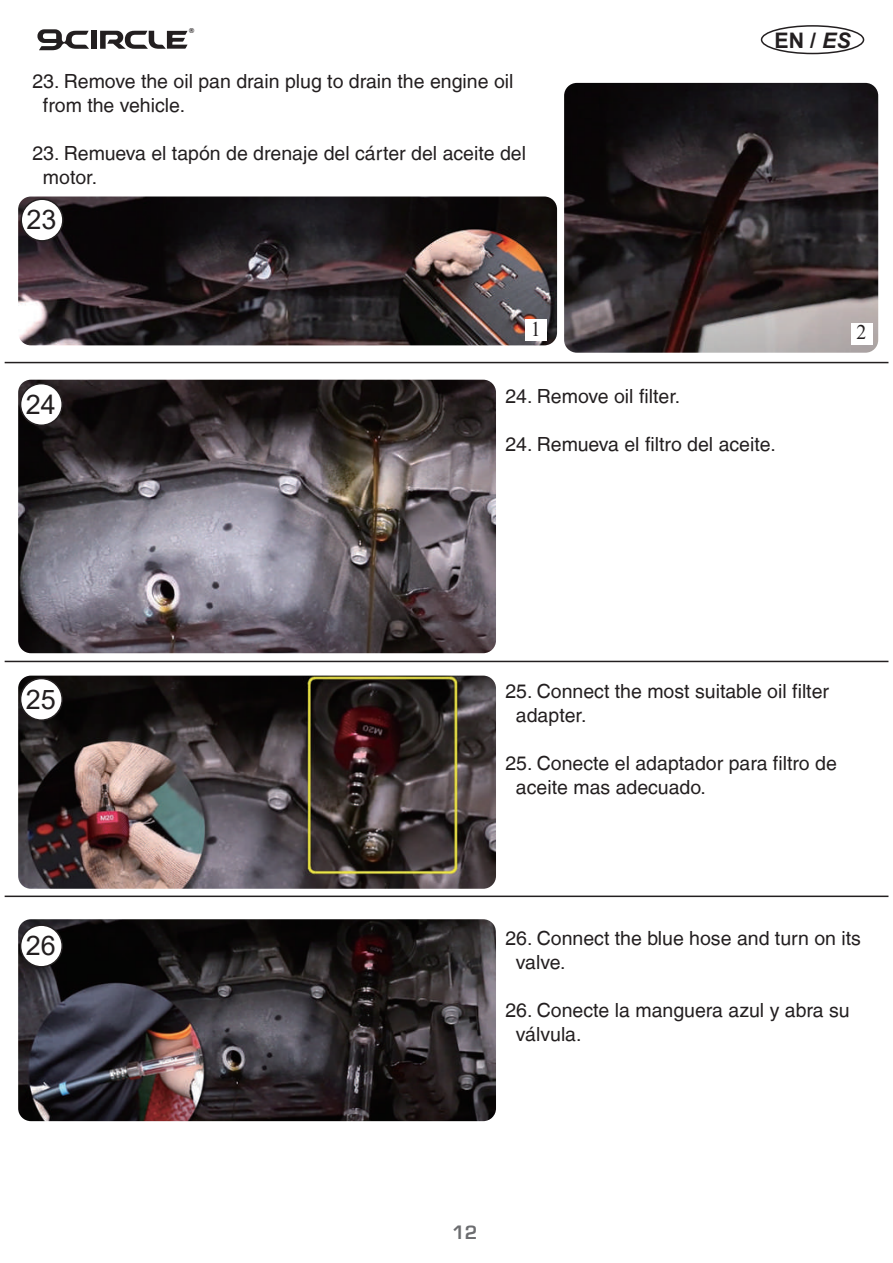
<style>
.page{position:relative;width:893px;height:1263px;background:#fff}
.page>*{position:absolute;margin:0;border:0;box-sizing:border-box;transform-origin:0 0}
.t1{font:27px "Arial";color:#231f20}
.t2{font:700 21.45px "Arial";color:#231f20}
.t3{font:20.7px "Times New Roman";color:#231f20;scale:.96 1}
.t4{font:19.5px/24px "Helvetica LT";color:#231f20}
.t5{font:600 18px "Eurostile";color:#6c6d70}
.t6{font:6.9px "Handel Gothic BT";color:#231f20}
.s1{font-style:italic}
</style>
<div class="page">
<img style="left:18px;top:919px;width:478px;height:202px">
<img style="left:18px;top:676px;width:478px;height:213px">
<img style="left:18px;top:380px;width:478px;height:273px">
<svg style="left:37px;top:29px;width:52px;height:21px"></svg>
<svg style="left:100px;top:31px;width:88px;height:18px"></svg>
<div style="left:91px;top:31px;width:6px;height:18px;background:#231f20"></div>
<div style="left:761px;top:25px;width:103px;height:29px;border:2px solid #231f20;border-radius:50%"></div>
<hr style="left:5px;top:895px;width:883px;height:2px;background:#231f20">
<div style="left:21px;top:678px;width:41px;height:42px;background:#fff;border-radius:50%"></div>
<div style="left:20px;top:678px;width:43px;height:43px;border:2px solid #231f20;border-radius:50%"></div>
<div style="left:21px;top:925px;width:41px;height:42px;background:#fff;border-radius:50%"></div>
<div style="left:20px;top:924px;width:43px;height:43px;border:2px solid #231f20;border-radius:50%"></div>
<hr style="left:5px;top:661px;width:883px;height:1px;background:#231f20">
<div style="left:21px;top:384px;width:41px;height:41px;background:#fff;border-radius:50%"></div>
<div style="left:20px;top:383px;width:43px;height:43px;border:2px solid #231f20;border-radius:50%"></div>
<hr style="left:5px;top:362px;width:883px;height:1px;background:#231f20">
<img style="left:18px;top:196px;width:539px;height:149px">
<img style="left:564px;top:83px;width:314px;height:270px">
<div style="left:21px;top:199px;width:42px;height:42px;background:#fff;border-radius:50%"></div>
<div style="left:20px;top:198px;width:44px;height:44px;border:2px solid #231f20;border-radius:50%"></div>
<div style="left:525px;top:320px;width:21px;height:21px;background:#fff"></div>
<div style="left:851px;top:323px;width:21px;height:21px;background:#fff"></div>
<p class="t6" style="left:189px;top:26px;width:7px">®</p>
<p class="t4" style="left:43px;top:69px;width:472px;text-indent:-10px">23. Remove the oil pan drain plug to drain the engine oil from the vehicle.</p>
<p class="t4" style="left:43px;top:141px;width:485px;text-indent:-10px">23. Remueva el tapón de drenaje del cárter del aceite del motor.</p>
<h1 class="t1" style="left:26px;top:201px;width:32px">23</h1>
<p class="t2" style="left:774px;top:25px;width:78px">EN / <span class="s1">ES</span></p>
<p class="t3" style="left:531px;top:314px;width:12px">1</p>
<p class="t3" style="left:857px;top:318px;width:12px">2</p>
<h1 class="t1" style="left:26px;top:386px;width:32px">24</h1>
<p class="t4" style="left:505px;top:384px;width:176px">24. Remove oil filter.</p>
<p class="t4" style="left:505px;top:432px;width:272px">24. Remueva el filtro del aceite.</p>
<h1 class="t1" style="left:26px;top:680px;width:32px">25</h1>
<p class="t4" style="left:516px;top:679px;width:315px;text-indent:-10px">25. Connect the most suitable oil filter adapter.</p>
<p class="t4" style="left:516px;top:751px;width:322px;text-indent:-10px">25. Conecte el adaptador para filtro de aceite mas adecuado.</p>
<h1 class="t1" style="left:26px;top:927px;width:32px">26</h1>
<p class="t4" style="left:516px;top:926px;width:347px;text-indent:-10px">26. Connect the blue hose and turn on its valve.</p>
<p class="t4" style="left:516px;top:998px;width:335px;text-indent:-10px">26. Conecte la manguera azul y abra su válvula.</p>
<p class="t5" style="left:452px;top:1221px;width:27px">12</p>
</div>
